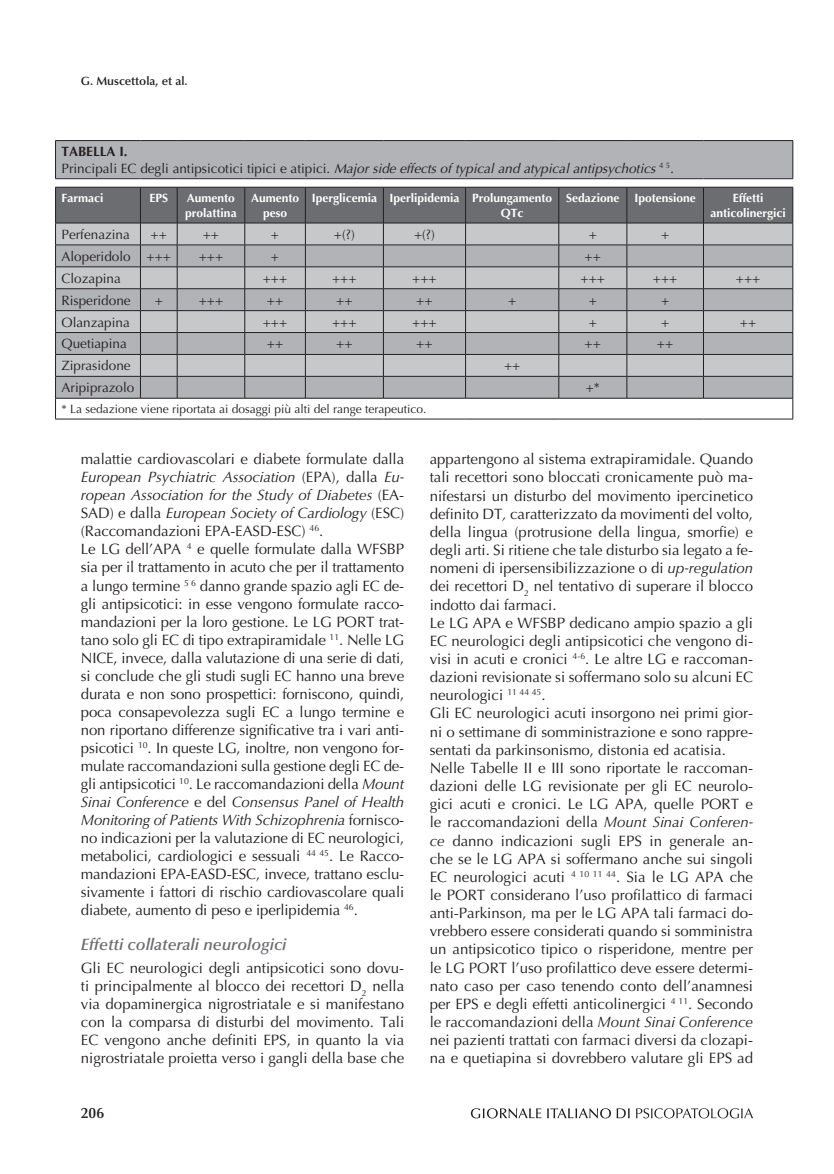
<style>
.page{position:relative;width:834px;height:1174px;background:#fff}
.page>*{position:absolute;margin:0;border:0;box-sizing:border-box;transform-origin:0 0}
.t1{font:italic 600 16.5px "Optima LT Std";color:#6c6d70}
.t2{font:15px/18.1px "Optima LT Std";color:#231f20}
.t3{font:600 15px "Optima LT Std";color:#231f20}
.t4{font:13.5px "Optima LT Std";color:#231f20}
.t5{font:italic 13.5px/16.2px "Optima LT Std";color:#231f20}
.t6{font:700 12px/15px "Optima LT Std";color:#fff}
.t7{font:12px "Optima LT Std";color:#231f20}
.t8{font:600 12px "Optima LT Std";color:#231f20}
.s1{font-weight:700;font-style:normal}
.s2{font-style:normal}
.s3{font-style:italic}
</style>
<div class="page">
<svg style="left:471px;top:1108px;width:282px;height:10px"></svg>
<div style="left:56px;top:141px;width:736px;height:37px;background:#b2b3b7"></div>
<hr style="left:55px;top:141px;width:1px;height:37px;background:#231f20">
<hr style="left:55px;top:140px;width:85px;height:1px;background:#231f20">
<hr style="left:140px;top:140px;width:37px;height:1px;background:#231f20">
<hr style="left:177px;top:140px;width:68px;height:1px;background:#231f20">
<hr style="left:245px;top:140px;width:60px;height:1px;background:#231f20">
<hr style="left:305px;top:140px;width:78px;height:1px;background:#231f20">
<hr style="left:383px;top:140px;width:82px;height:1px;background:#231f20">
<hr style="left:465px;top:140px;width:93px;height:1px;background:#231f20">
<hr style="left:558px;top:140px;width:68px;height:1px;background:#231f20">
<hr style="left:626px;top:140px;width:77px;height:1px;background:#231f20">
<hr style="left:703px;top:140px;width:89px;height:1px;background:#231f20">
<hr style="left:792px;top:141px;width:1px;height:37px;background:#231f20">
<hr style="left:55px;top:178px;width:85px;height:1px;background:#231f20">
<hr style="left:140px;top:178px;width:37px;height:1px;background:#231f20">
<hr style="left:177px;top:178px;width:68px;height:1px;background:#231f20">
<hr style="left:245px;top:178px;width:60px;height:1px;background:#231f20">
<hr style="left:305px;top:178px;width:78px;height:1px;background:#231f20">
<hr style="left:383px;top:178px;width:82px;height:1px;background:#231f20">
<hr style="left:465px;top:178px;width:93px;height:1px;background:#231f20">
<hr style="left:558px;top:178px;width:68px;height:1px;background:#231f20">
<hr style="left:626px;top:178px;width:77px;height:1px;background:#231f20">
<hr style="left:703px;top:178px;width:89px;height:1px;background:#231f20">
<svg style="left:55px;top:187px;width:738px;height:232px;background:#acadb0"></svg>
<hr style="left:55px;top:419px;width:85px;height:1px;background:#231f20">
<hr style="left:140px;top:419px;width:37px;height:1px;background:#231f20">
<hr style="left:177px;top:419px;width:68px;height:1px;background:#231f20">
<hr style="left:245px;top:419px;width:60px;height:1px;background:#231f20">
<hr style="left:305px;top:419px;width:78px;height:1px;background:#231f20">
<hr style="left:383px;top:419px;width:82px;height:1px;background:#231f20">
<hr style="left:465px;top:419px;width:93px;height:1px;background:#231f20">
<hr style="left:558px;top:419px;width:68px;height:1px;background:#231f20">
<hr style="left:626px;top:419px;width:77px;height:1px;background:#231f20">
<hr style="left:703px;top:419px;width:89px;height:1px;background:#231f20">
<p class="t8" style="left:81px;top:74px;width:108px">G. Muscettola, et al.</p>
<p class="t5" style="left:62px;top:144px;width:617px"><span class="s1">TABELLA I.<br></span><span class="s2">P r i n c i p a l i E C d e g l i a n t i p s i c ot i c i t i p i c i e at i p i c i .</span> Majorside effectsoftypicaland atypicalantipsychotics<sup>4</sup> <sup>5</sup> .</p>
<p class="t6" style="left:62px;top:191px;width:43px">Farmaci</p>
<p class="t6" style="left:149px;top:191px;width:20px">EPS</p>
<p class="t6" style="left:185px;top:191px;width:53px">Aumento prolattina</p>
<p class="t6" style="left:251px;top:191px;width:50px;text-align:center">Aumento peso</p>
<p class="t6" style="left:500px;top:191px;width:53px;text-indent:-189px">Iperglicemia Iperlipidemia Prolungamento<br>QTc</p>
<p class="t6" style="left:566px;top:191px;width:131px">Sedazione Ipotensione</p>
<p class="t6" style="left:710px;top:191px;width:77px;text-align:center">Effetti anticolinergici</p>
<p class="t4" style="left:62px;top:226px;width:70px">Perfenazina</p>
<p class="t4" style="left:151px;top:226px;width:18px">++</p>
<p class="t4" style="left:203px;top:226px;width:18px">++</p>
<p class="t4" style="left:271px;top:226px;width:10px">+</p>
<p class="t4" style="left:334px;top:226px;width:22px">+(?)</p>
<p class="t4" style="left:414px;top:226px;width:22px">+(?)</p>
<p class="t4" style="left:588px;top:226px;width:10px">+</p>
<p class="t4" style="left:661px;top:226px;width:10px">+</p>
<p class="t4" style="left:62px;top:248px;width:111px">Aloperidolo +++</p>
<p class="t4" style="left:199px;top:248px;width:26px">+++</p>
<p class="t4" style="left:271px;top:248px;width:10px">+</p>
<p class="t4" style="left:584px;top:248px;width:18px">++</p>
<p class="t4" style="left:62px;top:270px;width:61px">Clozapina</p>
<p class="t4" style="left:263px;top:270px;width:26px">+++</p>
<p class="t4" style="left:332px;top:270px;width:26px">+++</p>
<p class="t4" style="left:412px;top:270px;width:26px">+++</p>
<p class="t4" style="left:580px;top:270px;width:26px">+++</p>
<p class="t4" style="left:652px;top:270px;width:26px">+++</p>
<p class="t4" style="left:735px;top:270px;width:26px">+++</p>
<p class="t4" style="left:62px;top:292px;width:71px">Risperidone</p>
<p class="t4" style="left:155px;top:292px;width:10px">+</p>
<p class="t4" style="left:199px;top:292px;width:26px">+++</p>
<p class="t4" style="left:267px;top:292px;width:18px">++</p>
<p class="t4" style="left:336px;top:292px;width:18px">++</p>
<p class="t4" style="left:416px;top:292px;width:18px">++</p>
<p class="t4" style="left:508px;top:292px;width:10px">+</p>
<p class="t4" style="left:588px;top:292px;width:10px">+</p>
<p class="t4" style="left:661px;top:292px;width:10px">+</p>
<p class="t4" style="left:62px;top:314px;width:70px">Olanzapina</p>
<p class="t4" style="left:263px;top:314px;width:26px">+++</p>
<p class="t4" style="left:332px;top:314px;width:26px">+++</p>
<p class="t4" style="left:412px;top:314px;width:26px">+++</p>
<p class="t4" style="left:588px;top:314px;width:10px">+</p>
<p class="t4" style="left:661px;top:314px;width:10px">+</p>
<p class="t4" style="left:739px;top:314px;width:18px">++</p>
<p class="t4" style="left:62px;top:336px;width:67px">Quetiapina</p>
<p class="t4" style="left:267px;top:336px;width:18px">++</p>
<p class="t4" style="left:336px;top:336px;width:18px">++</p>
<p class="t4" style="left:416px;top:336px;width:18px">++</p>
<p class="t4" style="left:584px;top:336px;width:18px">++</p>
<p class="t4" style="left:657px;top:336px;width:18px">++</p>
<p class="t4" style="left:62px;top:358px;width:71px">Ziprasidone</p>
<p class="t4" style="left:504px;top:358px;width:18px">++</p>
<p class="t4" style="left:62px;top:380px;width:74px">Aripiprazolo</p>
<p class="t4" style="left:585px;top:380px;width:16px">+*</p>
<p class="t7" style="left:62px;top:402px;width:366px">* La sedazione viene riportata ai dosaggi più alti del range terapeutico.</p>
<p class="t2" style="left:81px;top:450px;width:325px">malattie cardiovascolari e diabete formulate dalla <span class="s3">European Psychiatric Association</span> (EPA), dalla <span class="s3">Eu&shy;ropean Association for the Study of Diabetes</span> (EA-SAD) e dalla <span class="s3">European Society of Cardiology</span> (ESC) (Raccomandazioni EPA-EASD-ESC) <sup>46</sup>.<br>Le LG dell’APA <sup>4</sup> e quelle formulate dalla WFSBP sia per il trattamento in acuto che per il trattamento a lungo termine <sup>5</sup> <sup>6</sup> danno grande spazio agli EC de&shy;gli antipsicotici: in esse vengono formulate racco&shy;mandazioni per la loro gestione. Le LG PORT trat&shy;tano solo gli EC di tipo extrapiramidale <sup>11</sup>. Nelle LG NICE, invece, dalla valutazione di una serie di dati, si conclude che gli studi sugli EC hanno una breve durata e non sono prospettici: forniscono, quindi, poca consapevolezza sugli EC a lungo termine e non riportano differenze significative tra i vari anti&shy;psicotici <sup>10</sup>. In queste LG, inoltre, non vengono for&shy;mulate raccomandazioni sulla gestione degli EC de&shy;gli antipsicotici <sup>10</sup>. Le raccomandazioni della <span class="s3">Mount Sinai Conference</span> e del <span class="s3">Consensus Panel of Health Monitoring of Patients With Schizophrenia</span> fornisco&shy;no indicazioni per la valutazione di EC neurologici, metabolici, cardiologici e sessuali <sup>44</sup> <sup>45</sup>. Le Racco&shy;mandazioni EPA-EASD-ESC, invece, trattano esclu&shy;sivamente i fattori di rischio cardiovascolare quali diabete, aumento di peso e iperlipidemia <sup>46</sup>.</p>
<p class="t1" style="left:81px;top:935px;width:207px">Effetti collaterali neurologici</p>
<p class="t2" style="left:81px;top:959px;width:325px;text-align:justify">Gli EC neurologici degli antipsicotici sono dovu&shy;ti principalmente al blocco dei recettori D<sub>2</sub> nella via dopaminergica nigrostriatale e si manifestano con la comparsa di disturbi del movimento. Tali EC vengono anche definiti EPS, in quanto la via nigrostriatale proietta verso i gangli della base che</p>
<p class="t3" style="left:81px;top:1104px;width:25px">206</p>
<p class="t2" style="left:429px;top:450px;width:325px">appartengono al sistema extrapiramidale. Quando tali recettori sono bloccati cronicamente può ma&shy;nifestarsi un disturbo del movimento ipercinetico definito DT<span class="s3">,</span> caratterizzato da movimenti del volto, della lingua (protrusione della lingua, smorfie) e degli arti. Si ritiene che tale disturbo sia legato a fe&shy;nomeni di ipersensibilizzazione o di <span class="s3">up-regulation </span>dei recettori D<sub>2</sub> nel tentativo di superare il blocco indotto dai farmaci.<br>Le LG APA e WFSBP dedicano ampio spazio a gli EC neurologici degli antipsicotici che vengono di&shy;visi in acuti e cronici <sup>4-6</sup>. Le altre LG e raccoman&shy;dazioni revisionate si soffermano solo su alcuni EC neurologici <sup>11</sup> <sup>44</sup> <sup>45</sup>.<br>Gli EC neurologici acuti insorgono nei primi gior&shy;ni o settimane di somministrazione e sono rappre&shy;sentati da parkinsonismo, distonia ed acatisia.<br>Nelle Tabelle II e III sono riportate le raccoman&shy;dazioni delle LG revisionate per gli EC neurolo&shy;gici acuti e cronici. Le LG APA, quelle PORT e le raccomandazioni della <span class="s3">Mount Sinai Conferen&shy;ce</span> danno indicazioni sugli EPS in generale an&shy;che se le LG APA si soffermano anche sui singoli EC neurologici acuti <sup>4</sup> <sup>10</sup> <sup>11</sup> <sup>44</sup>. Sia le LG APA che le PORT considerano l’uso profilattico di farmaci anti-Parkinson, ma per le LG APA tali farmaci do&shy;vrebbero essere considerati quando si somministra un antipsicotico tipico o risperidone, mentre per le LG PORT l’uso profilattico deve essere determi&shy;nato caso per caso tenendo conto dell’anamnesi per EPS e degli effetti anticolinergici <sup>4</sup> <sup>11</sup>. Secondo le raccomandazioni della <span class="s3">Mount Sinai Conference </span>nei pazienti trattati con farmaci diversi da clozapi&shy;na e quetiapina si dovrebbero valutare gli EPS ad</p>
</div>
